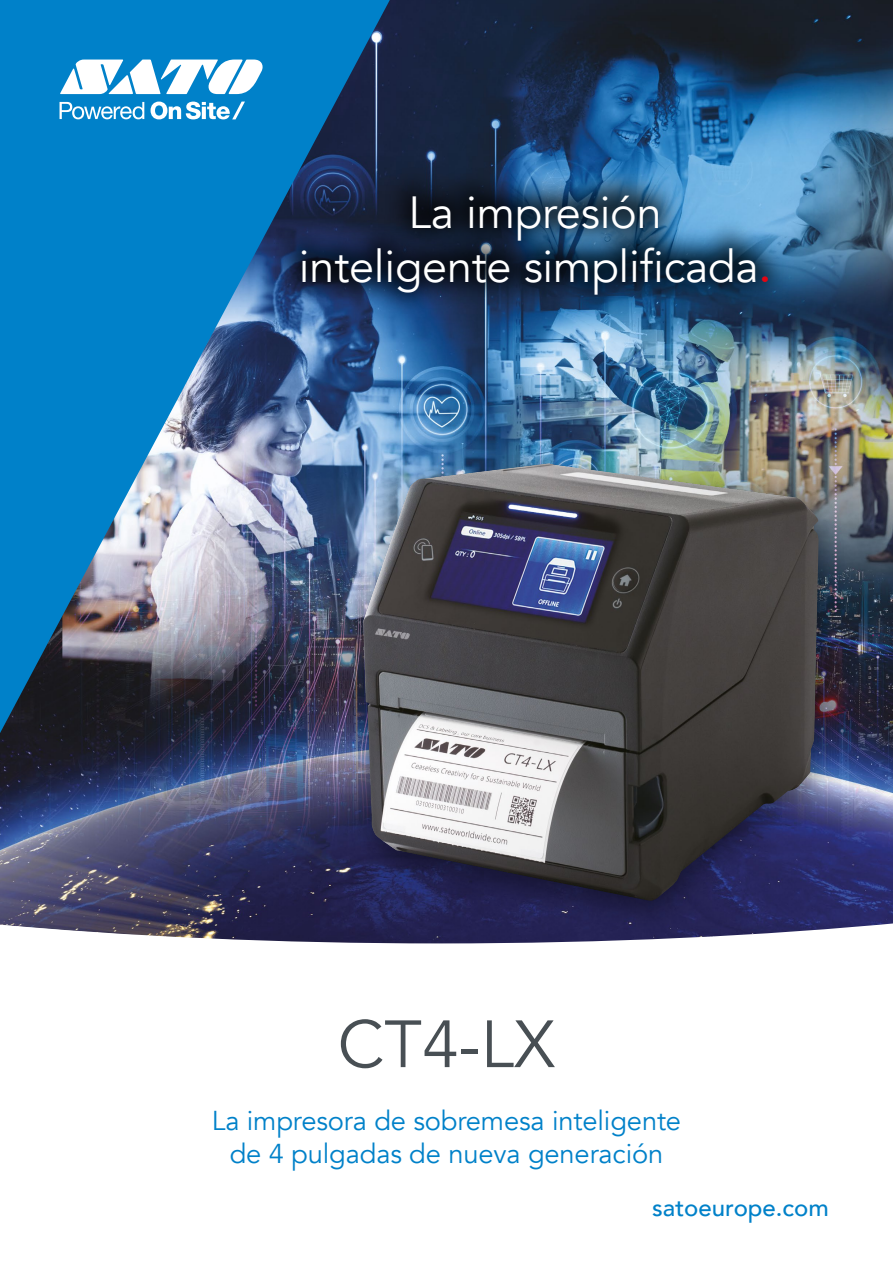
<style>
.page{position:relative;width:893px;height:1263px;background:#fff}
.page>*{position:absolute;margin:0;border:0;box-sizing:border-box;transform-origin:0 0}
.t1{font:66px "Avenir";color:#484f54}
.t2{font:45px/54px "Avenir";letter-spacing:-.005em;color:#fff;text-align:center}
.t3{font:27.3px/32.7px "Avenir";letter-spacing:-.005em;color:#0081c9;text-align:center}
.t4{font:500 24px "Avenir";color:#0081c9}
.s1{font-weight:500;color:#e30613}
</style>
<div class="page">
<img style="left:0;top:0;width:893px;height:922px">
<img style="left:0;top:0;width:390px;height:733px">
<svg style="left:0;top:922px;width:893px;height:22px"></svg>
<svg style="left:60px;top:102px;width:84px;height:17px"></svg>
<svg style="left:151px;top:102px;width:94px;height:17px"></svg>
<svg style="left:60px;top:60px;width:203px;height:34px"></svg>
<div style="left:274px;top:166px;width:519px;height:151px;background:#000;opacity:.75"></div>
<div style="left:340px;top:449px;width:507px;height:487px;background:#000;opacity:.4"></div>
<img style="left:363px;top:463px;width:456px;height:438px">
<h2 class="t2" style="left:299px;top:186px;width:474px">La impresión inteligente simplificada<span class="s1">.</span></h2>
<h1 class="t1" style="left:338px;top:1005px;width:219px">CT4-LX</h1>
<p class="t3" style="left:212px;top:1104px;width:471px">La impresora de sobremesa inteligente de 4 pulgadas de nueva generación</p>
<p class="t4" style="left:652px;top:1187px;width:178px">satoeurope.com</p>
</div>
